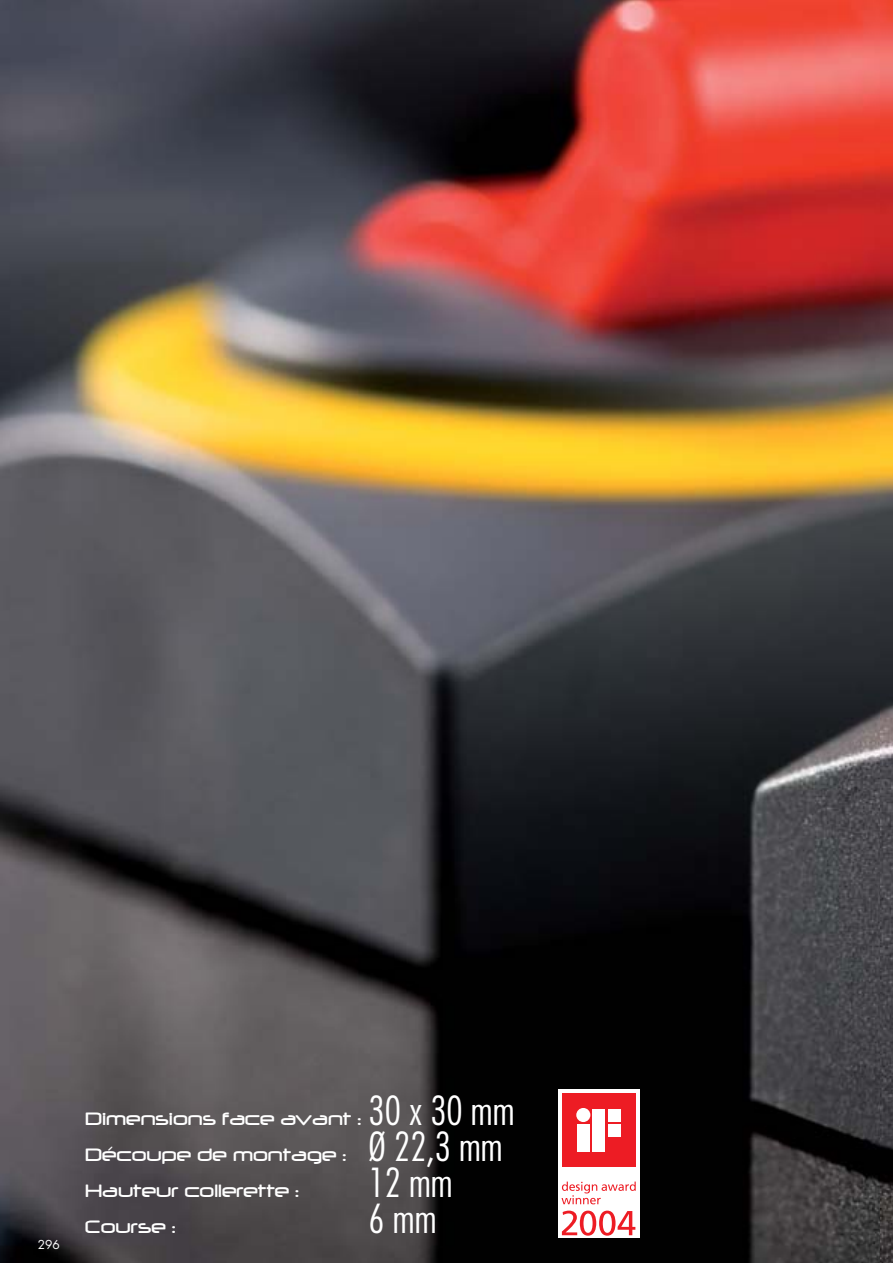
<style>
.page{position:relative;width:893px;height:1263px;background:#fff}
.page>*{position:absolute;margin:0;border:0;box-sizing:border-box;transform-origin:0 0}
.t1{font:300 condensed 39px "Futura Std";color:#fff}
.t2{font:21px/36px "Neuropol";color:#fff}
.t3{font:12px "Futura Std";color:#fff}
.s1{font-family:"Futura Std";font-weight:300;font-stretch:condensed;font-size:39px}
</style>
<div class="page">
<img style="left:0;top:0;width:880px;height:1263px">
<div style="left:558px;top:1090px;width:81px;height:148px;background:#fff"></div>
<svg style="left:561px;top:1182px;width:75px;height:22px"></svg>
<div style="left:562px;top:1094px;width:73px;height:73px;background:#ed1c24"></div>
<div style="left:577px;top:1124px;width:12px;height:28px;background:#fff"></div>
<div style="left:576px;top:1108px;width:14px;height:14px;background:#fff;border-radius:50%"></div>
<div style="left:608px;top:1109px;width:12px;height:12px;background:#fff"></div>
<div style="left:593px;top:1109px;width:12px;height:43px;background:#fff"></div>
<div style="left:608px;top:1124px;width:12px;height:12px;background:#fff"></div>
<svg style="left:562px;top:1211px;width:73px;height:25px"></svg>
<img style="left:880px;top:0;width:13px;height:1263px">
<p class="t3" style="left:38px;top:1239px;width:24px">296</p>
<p class="t2" style="left:85px;top:1101px;width:431px">Dimensions face avant : <span class="s1">30 x 30 mm<br></span>Découpe de montage : <span class="s1">Ø 22,3 mm<br></span>Hauteur collerette :</p>
<h1 class="t1" style="left:369px;top:1164px;width:86px">12 mm</h1>
<p class="t2" style="left:85px;top:1209px;width:92px">Course :</p>
<h1 class="t1" style="left:369px;top:1200px;width:69px">6 mm</h1>
</div>
